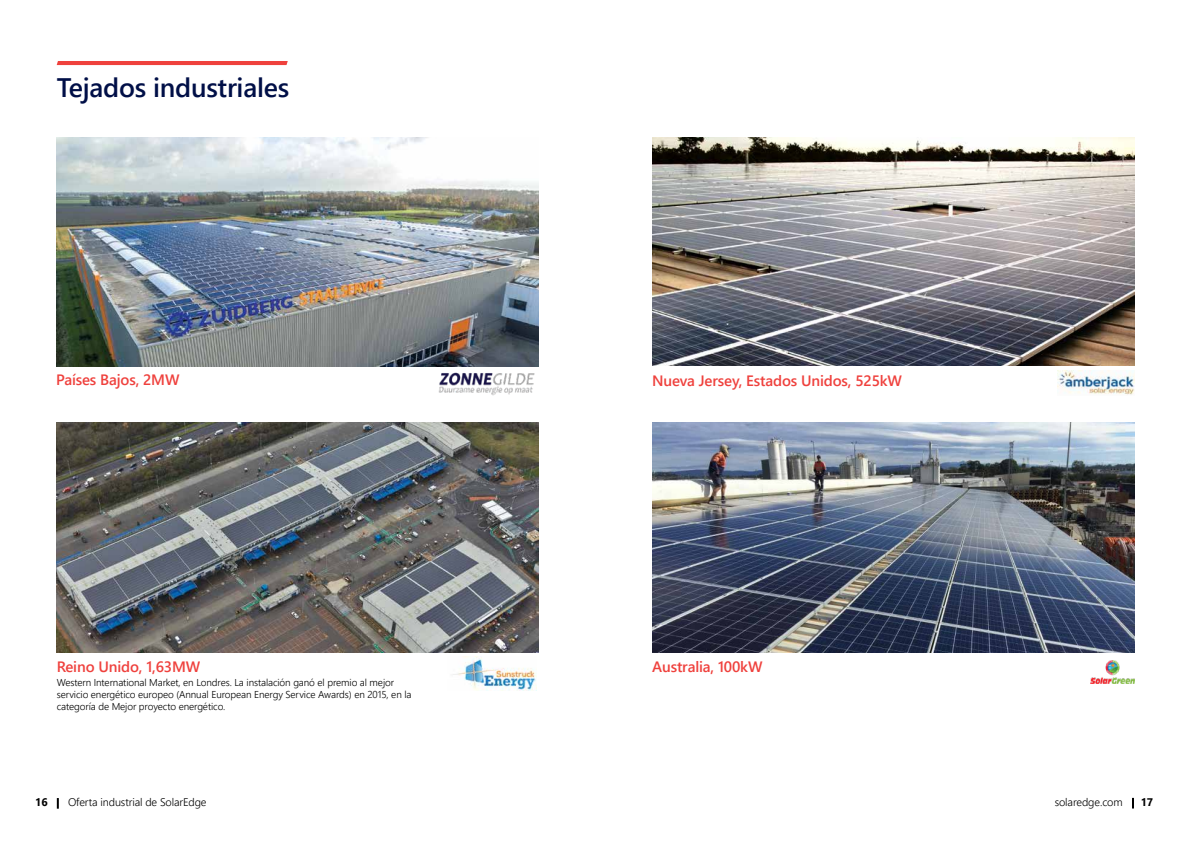
<style>
.page{position:relative;width:1191px;height:842px;background:#fff}
.page>*{position:absolute;margin:0;border:0;box-sizing:border-box;transform-origin:0 0}
.t1{font:600 26.8px "Segoe UI";letter-spacing:-.01em;color:#000f47}
.t2{font:600 15px "Segoe UI";letter-spacing:-.01em;color:#ef413d}
.t3{font:300 11px "Segoe UI";letter-spacing:-.01em;color:#000}
.t4{font:700 11px "Segoe UI";color:#000}
.t5{font:300 10px/12px "Segoe UI";letter-spacing:-.01em;color:#000}
</style>
<div class="page">
<svg style="left:57px;top:61px;width:231px;height:4px"></svg>
<svg style="left:57px;top:798px;width:2px;height:11px"></svg>
<svg style="left:1132px;top:798px;width:2px;height:10px"></svg>
<img style="left:57px;top:423px;width:481px;height:229px">
<img style="left:56px;top:138px;width:483px;height:229px">
<img style="left:438px;top:372px;width:97px;height:23px">
<img style="left:453px;top:657px;width:83px;height:33px">
<img style="left:652px;top:138px;width:482px;height:228px">
<img style="left:1057px;top:371px;width:77px;height:24px">
<img style="left:652px;top:423px;width:482px;height:229px">
<img style="left:1090px;top:660px;width:44px;height:24px">
<h1 class="t1" style="left:57px;top:66px;width:234px">Tejados industriales</h1>
<h2 class="t2" style="left:56px;top:368px;width:125px">Países Bajos, 2MW</h2>
<h2 class="t2" style="left:652px;top:369px;width:251px">Nueva Jersey, Estados Unidos, 525kW</h2>
<h2 class="t2" style="left:57px;top:654px;width:145px">Reino Unido, 1,63MW</h2>
<h2 class="t2" style="left:652px;top:654px;width:112px">Australia, 100kW</h2>
<p class="t5" style="left:57px;top:676px;width:356px">Western International Market, en Londres. La instalación ganó el premio al mejor servicio energético europeo (Annual European Energy Service Awards) en 2015, en la categoría de Mejor proyecto energético.</p>
<p class="t4" style="left:35px;top:793px;width:14px">16</p>
<p class="t3" style="left:68px;top:793px;width:140px">Oferta industrial de SolarEdge</p>
<p class="t3" style="left:1054px;top:793px;width:69px">solaredge.com</p>
<p class="t4" style="left:1140px;top:793px;width:14px">17</p>
</div>
